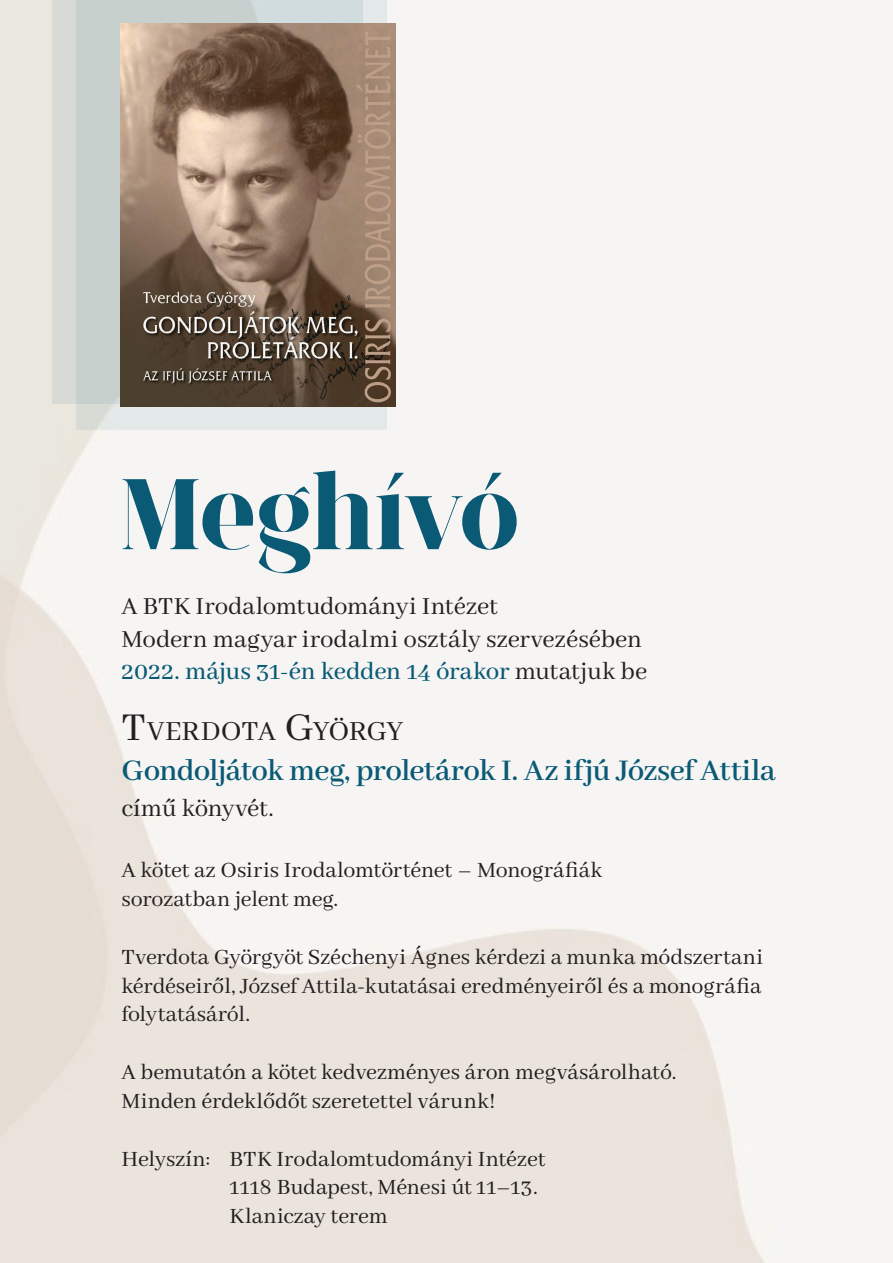
<style>
.page{position:relative;width:893px;height:1263px;background:#fff}
.page>*{position:absolute;margin:0;border:0;box-sizing:border-box;transform-origin:0 0}
.t1{font:108px "Hastafi PERSONALUSEONLY";letter-spacing:-.01em;color:#0a5a76}
.t2{font:600 33px "Abhaya Libre";letter-spacing:-.02em;color:#0a5a76}
.t3{font:30.45px "Abhaya Libre";letter-spacing:-.005em;color:#231f20}
.t4{font:27px/32.4px "Abhaya Libre";color:#231f20}
.t5{font:24px/28.8px "Abhaya Libre";color:#231f20}
.s1{font-weight:500;color:#0a5a76}
.s2{font-size:43.5px}
</style>
<div class="page">
<img style="left:0;top:0;width:893px;height:1263px">
<svg style="left:77px;top:0;width:310px;height:429px;background:#dce0e0"></svg>
<svg style="left:52px;top:0;width:310px;height:404px;background:#ccd3cf"></svg>
<img style="left:121px;top:23px;width:275px;height:383px">
<h1 class="t1" style="left:122px;top:436px;width:401px">Meghívó</h1>
<p class="t4" style="left:122px;top:591px;width:527px">A BTK Irodalomtudományi Intézet<br>Modern magyar irodalmi osztály szervezésében<br><span class="s1">2022. május 31-én kedden 14 órakor</span> mutatjuk be</p>
<p class="t3" style="left:122px;top:714px;width:283px"><span class="s2">T</span>VERDOTA <span class="s2">G</span>YÖRGY</p>
<h2 class="t2" style="left:122px;top:752px;width:656px">Gondoljátok meg, proletárok I. Az ifjú József Attila</h2>
<p class="t4" style="left:122px;top:793px;width:154px">című könyvét.</p>
<p class="t5" style="left:122px;top:857px;width:482px">A kötet az Osiris Irodalomtörténet – Monográfiák sorozatban jelent meg.</p>
<p class="t5" style="left:122px;top:943px;width:643px;text-align:justify">Tverdota Györgyöt Széchenyi Ágnes kérdezi a munka módszertani kérdéseiről, József Attila-kutatásai eredményeiről és a monográfia folytatásáról.</p>
<p class="t5" style="left:122px;top:1059px;width:556px">A bemutatón a kötet kedvezményes áron megvásárolható.<br>Minden érdeklődőt szeretettel várunk!</p>
<p class="t5" style="left:230px;top:1145px;width:317px;text-indent:-108px">Helyszín: BTK Irodalomtudományi Intézet<br>1118 Budapest, Ménesi út 11–13.<br>Klaniczay terem</p>
</div>
